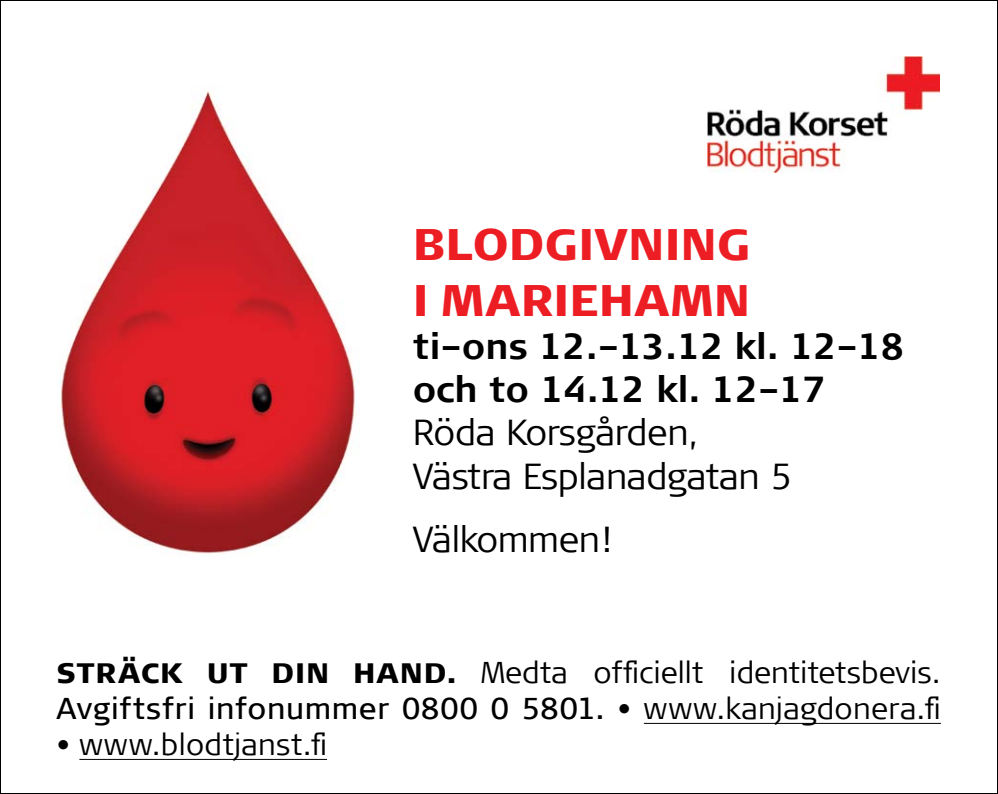
<style>
.page{position:relative;width:998px;height:794px;background:#fff}
.page>*{position:absolute;margin:0;border:0;box-sizing:border-box;transform-origin:0 0}
.t1{font:900 44px/56px "Signa Column";letter-spacing:.005em;color:#ed1d24}
.t2{font:300 36px/43.2px "Signa Column";letter-spacing:-.01em;color:#000}
.t3{font:700 36px/43.2px "Signa Column";color:#000}
.t4{font:300 30px/36px "Signa Column";color:#000}
.s1{font-weight:900;font-size:28px}
.s2{font-weight:400}
</style>
<div class="page">
<img style="left:60px;top:91px;width:295px;height:463px">
<hr style="left:644px;top:722px;width:297px;height:2px;background:#000">
<hr style="left:79px;top:758px;width:248px;height:2px;background:#000">
<img style="left:708px;top:57px;width:231px;height:116px">
<h1 class="t1" style="left:413px;top:215px;width:339px">BLODGIVNING<br>I MARIEHAMN</h1>
<p class="t3" style="left:413px;top:324px;width:493px">ti–ons 12.–13.12 kl. 12–18 och to 14.12 kl. 12–17</p>
<p class="t2" style="left:413px;top:411px;width:381px">Röda Korsgården,<br>Västra Esplanadgatan 5</p>
<p class="t2" style="left:413px;top:518px;width:199px">Välkommen!</p>
<p class="t4" style="left:57px;top:655px;width:886px"><span class="s1">STRÄCK UT DIN HAND.</span> Medta officiellt identitetsbevis.<br><span class="s2">Avgiftsfri infonummer 0800 0 5801.</span> • www.kanjagdonera.fi</p>
<p class="t4" style="left:57px;top:727px;width:272px">• www.blodtjanst.fi</p>
</div>
